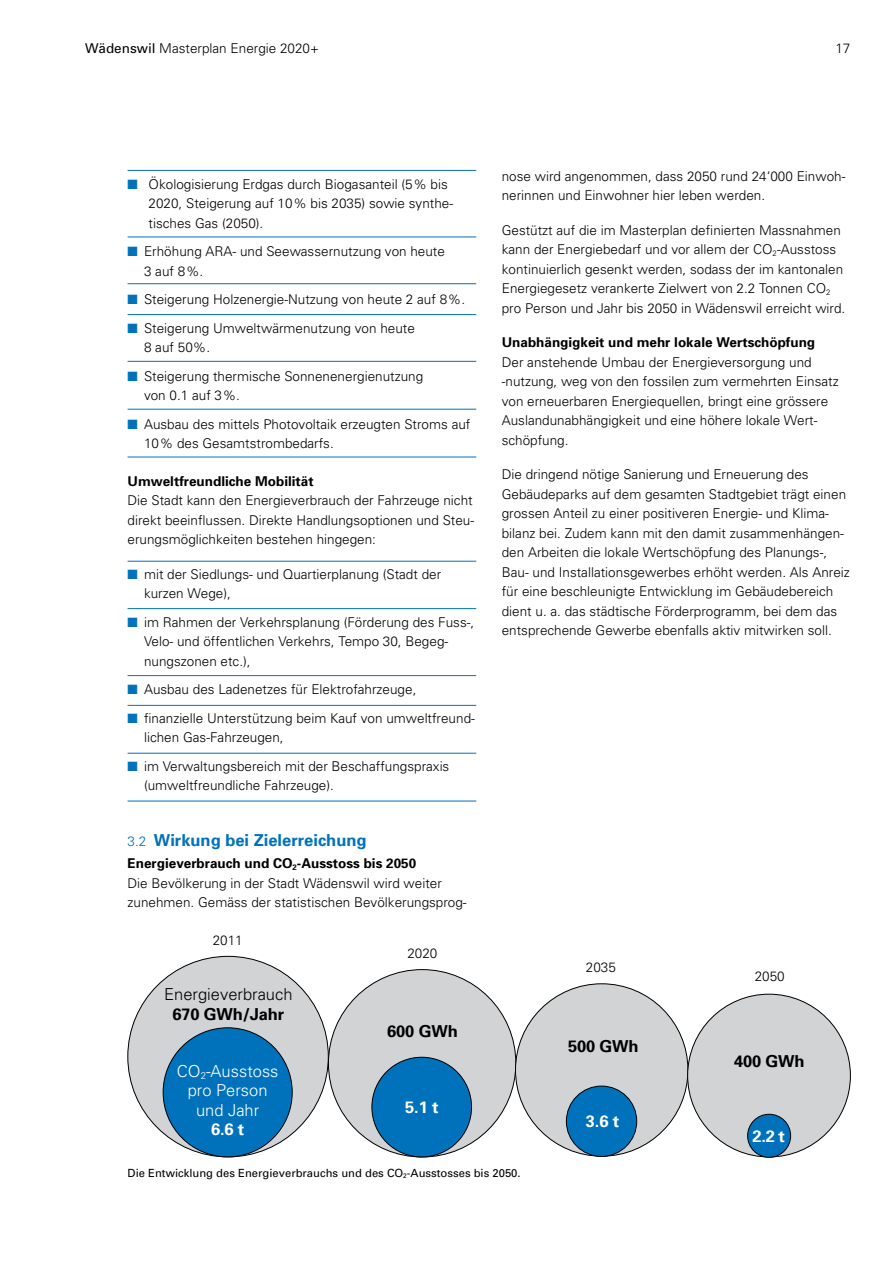
<style>
.page{position:relative;width:893px;height:1263px;background:#fff}
.page>*{position:absolute;margin:0;border:0;box-sizing:border-box;transform-origin:0 0}
.t1{font:700 16.5px "Univers";letter-spacing:-.01em;color:#000}
.t2{font:300 16.5px/19.5px "Univers";color:#fff;text-align:center}
.t3{font:700 16.5px "Univers";color:#0072bc}
.t4{font:300 16.5px "Univers";color:#000}
.t5{font:700 16.5px "Univers";color:#fff}
.t6{font:300 13.5px/19.5px "Univers";color:#000}
.t7{font:700 13.5px "Univers";color:#000}
.t8{font:11.25px "Univers";color:#000}
.s1{font-weight:400}
.s2{color:#0072bc}
.s3{font-weight:300;font-size:13.5px}
.s4{font-weight:700}
.s5{font-size:6.6px}
</style>
<div class="page">
<div style="left:128px;top:956px;width:200px;height:201px;background:#d1d3d4;border-radius:50%"></div>
<div style="left:328px;top:969px;width:188px;height:188px;background:#d1d3d4;border-radius:50%"></div>
<div style="left:515px;top:984px;width:173px;height:172px;background:#d1d3d4;border-radius:50%"></div>
<div style="left:688px;top:994px;width:162px;height:163px;background:#d1d3d4;border-radius:50%"></div>
<div style="left:163px;top:1028px;width:129px;height:129px;background:#0072bc;border-radius:50%"></div>
<div style="left:372px;top:1057px;width:99px;height:100px;background:#0072bc;border-radius:50%"></div>
<div style="left:566px;top:1086px;width:71px;height:70px;background:#0072bc;border-radius:50%"></div>
<div style="left:566px;top:1086px;width:71px;height:71px;border:1px solid #000;border-radius:50%"></div>
<div style="left:748px;top:1114px;width:43px;height:43px;background:#0072bc;border-radius:50%"></div>
<div style="left:747px;top:1114px;width:44px;height:43px;border:1px solid #000;border-radius:50%"></div>
<hr style="left:128px;top:170px;width:348px;height:1px;background:#0072bc">
<hr style="left:128px;top:237px;width:348px;height:1px;background:#0072bc">
<hr style="left:128px;top:283px;width:348px;height:1px;background:#0072bc">
<hr style="left:128px;top:314px;width:348px;height:1px;background:#0072bc">
<hr style="left:128px;top:361px;width:348px;height:1px;background:#0072bc">
<hr style="left:128px;top:409px;width:348px;height:1px;background:#0072bc">
<hr style="left:128px;top:457px;width:348px;height:1px;background:#0072bc">
<hr style="left:128px;top:561px;width:348px;height:1px;background:#0072bc">
<hr style="left:128px;top:608px;width:348px;height:1px;background:#0072bc">
<hr style="left:128px;top:675px;width:348px;height:1px;background:#0072bc">
<hr style="left:128px;top:705px;width:348px;height:1px;background:#0072bc">
<hr style="left:128px;top:753px;width:348px;height:1px;background:#0072bc">
<hr style="left:128px;top:801px;width:348px;height:1px;background:#0072bc">
<p class="t6" style="left:85px;top:39px;width:235px"><span class="s1">Wädenswil</span> Masterplan Energie 2020+</p>
<p class="t6" style="left:835px;top:39px;width:17px">17</p>
<p class="t6" style="left:149px;top:174px;width:306px;text-indent:-21px"><span class="s2">■</span> Ökologisierung Erdgas durch Biogasanteil (5% bis<br>2020, Steigerung auf 10% bis 2035) sowie synthe&shy;tisches Gas (2050).</p>
<p class="t6" style="left:144px;top:242px;width:302px;text-indent:-16px"><span class="s2">■</span> Erhöhung ARA- und Seewassernutzung von heute<br>3 auf 8%.</p>
<p class="t6" style="left:128px;top:290px;width:339px"><span class="s2">■</span> Steigerung Holzenergie-Nutzung von heute 2 auf 8%.</p>
<p class="t6" style="left:144px;top:318px;width:272px;text-indent:-16px"><span class="s2">■</span> Steigerung Umweltwärmenutzung von heute<br>8 auf 50%.</p>
<p class="t6" style="left:144px;top:366px;width:281px;text-indent:-16px"><span class="s2">■</span> Steigerung thermische Sonnenenergienutzung von 0.1 auf 3%.</p>
<p class="t6" style="left:144px;top:414px;width:328px;text-indent:-16px"><span class="s2">■</span> Ausbau des mittels Photovoltaik erzeugten Stroms auf<br>10% des Gesamtstrombedarfs.</p>
<p class="t7" style="left:128px;top:473px;width:188px">Umweltfreundliche Mobilität</p>
<p class="t6" style="left:128px;top:491px;width:348px;text-align:justify">Die Stadt kann den Energieverbrauch der Fahrzeuge nicht direkt beeinflussen. Direkte Handlungsoptionen und Steu&shy;erungsmöglichkeiten bestehen hingegen:</p>
<p class="t6" style="left:144px;top:564px;width:299px;text-indent:-16px"><span class="s2">■</span> mit der Siedlungs- und Quartierplanung (Stadt der kurzen Wege),</p>
<p class="t6" style="left:144px;top:612px;width:332px;text-indent:-16px"><span class="s2">■</span> im Rahmen der Verkehrsplanung (Förderung des Fuss-,<br>Velo- und öffentlichen Verkehrs, Tempo 30, Begeg&shy;nungszonen etc.),</p>
<p class="t6" style="left:128px;top:680px;width:290px"><span class="s2">■</span> Ausbau des Ladenetzes für Elektrofahrzeuge,</p>
<p class="t6" style="left:144px;top:708px;width:332px;text-indent:-16px"><span class="s2">■</span> finanzielle Unterstützung beim Kauf von umweltfreund&shy;lichen Gas-Fahrzeugen,</p>
<p class="t6" style="left:144px;top:756px;width:307px;text-indent:-16px"><span class="s2">■</span> im Verwaltungsbereich mit der Beschaffungspraxis (umweltfreundliche Fahrzeuge).</p>
<p class="t3" style="left:128px;top:830px;width:240px"><span class="s3">3.2</span> Wirkung bei Zielerreichung</p>
<p class="t6" style="left:128px;top:854px;width:341px"><span class="s4">Energieverbrauch und CO</span><sub>2</sub><span class="s4">-Ausstoss bis 2050<br></span>Die Bevölkerung in der Stadt Wädenswil wird weiter zunehmen. Gemäss der statistischen Bevölkerungsprog-</p>
<p class="t6" style="left:213px;top:930px;width:32px">2011</p>
<p class="t4" style="left:164px;top:984px;width:130px">Energieverbrauch</p>
<p class="t1" style="left:172px;top:1004px;width:113px">670 GWh/Jahr</p>
<p class="t2" style="left:177px;top:1061px;width:103px">CO<sub>2</sub>-Ausstoss pro Person und Jahr</p>
<p class="t5" style="left:211px;top:1119px;width:35px">6.6 t</p>
<p class="t6" style="left:407px;top:943px;width:32px">2020</p>
<p class="t1" style="left:387px;top:1021px;width:72px">600 GWh</p>
<p class="t5" style="left:405px;top:1097px;width:35px">5.1 t</p>
<p class="t6" style="left:502px;top:166px;width:345px">nose wird angenommen, dass 2050 rund 24‘000 Einwoh&shy;nerinnen und Einwohner hier leben werden.</p>
<p class="t6" style="left:502px;top:220px;width:345px">Gestützt auf die im Masterplan definierten Massnahmen kann der Energiebedarf und vor allem der CO<sub>2</sub>-Ausstoss kontinuierlich gesenkt werden, sodass der im kantonalen Energiegesetz verankerte Zielwert von 2.2 Tonnen CO<sub>2 </sub>pro Person und Jahr bis 2050 in Wädenswil erreicht wird.</p>
<p class="t7" style="left:502px;top:334px;width:315px">Unabhängigkeit und mehr lokale Wertschöpfung</p>
<p class="t6" style="left:502px;top:352px;width:338px">Der anstehende Umbau der Energieversorgung und -nutzung, weg von den fossilen zum vermehrten Einsatz von erneuerbaren Energiequellen, bringt eine grössere Auslandunabhängigkeit und eine höhere lokale Wert&shy;schöpfung.</p>
<p class="t6" style="left:502px;top:465px;width:350px">Die dringend nötige Sanierung und Erneuerung des Gebäudeparks auf dem gesamten Stadtgebiet trägt einen grossen Anteil zu einer positiveren Energie- und Klima&shy;bilanz bei. Zudem kann mit den damit zusammenhängen&shy;den Arbeiten die lokale Wertschöpfung des Planungs-, Bau- und Installationsgewerbes erhöht werden. Als Anreiz für eine beschleunigte Entwicklung im Gebäudebereich dient u. a. das städtische Förderprogramm, bei dem das entsprechende Gewerbe ebenfalls aktiv mitwirken soll.</p>
<p class="t6" style="left:586px;top:957px;width:32px">2035</p>
<p class="t1" style="left:568px;top:1036px;width:72px">500 GWh</p>
<p class="t5" style="left:586px;top:1111px;width:35px">3.6 t</p>
<p class="t6" style="left:755px;top:967px;width:32px">2050</p>
<p class="t1" style="left:734px;top:1051px;width:72px">400 GWh</p>
<p class="t5" style="left:752px;top:1126px;width:34px">2.2 t</p>
<p class="t8" style="left:128px;top:1167px;width:395px">Die Entwicklung des Energieverbrauchs und des CO<span class="s5">2</span>-Ausstosses bis 2050.</p>
</div>
